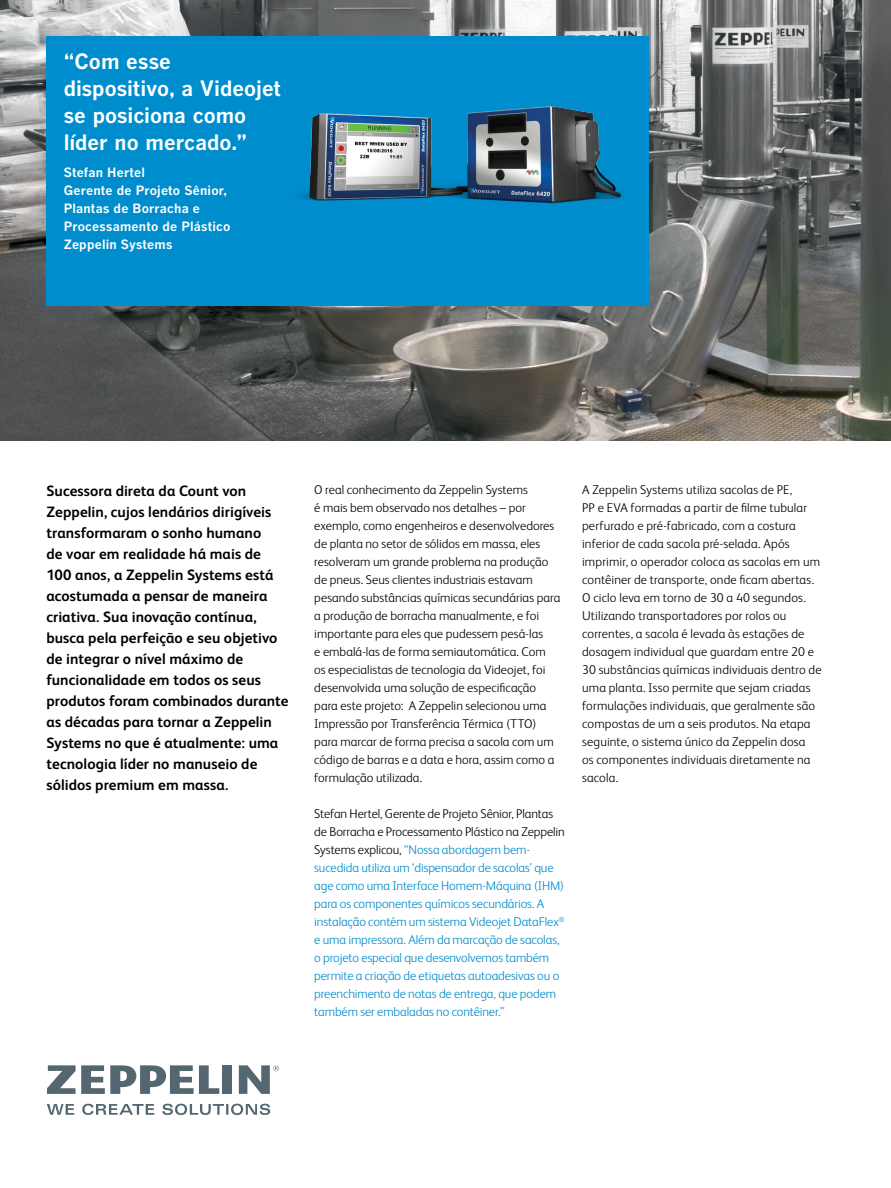
<style>
.page{position:relative;width:891px;height:1188px;background:#fff}
.page>*{position:absolute;margin:0;border:0;box-sizing:border-box;transform-origin:0 0}
.t1{font:700 21px/27px "Benton Gothic";letter-spacing:-.005em;color:#fff}
.t2{font:700 15px/21px "FS Albert Pro";letter-spacing:.005em;color:#000}
.t3{font:300 12.75px/18px "FS Albert Pro";letter-spacing:.005em;color:#000}
.t4{font:300 12.75px/18px "FS Albert Pro";letter-spacing:-.01em;color:#008dcd}
.t5{font:700 12.75px/18px "Benton Gothic";letter-spacing:.015em;color:#fff}
.s1{color:#000}
</style>
<div class="page">
<img style="left:0;top:0;width:891px;height:441px">
<div style="left:46px;top:36px;width:603px;height:270px;background:#008dcd"></div>
<img style="left:298px;top:106px;width:324px;height:98px">
<svg style="left:239px;top:1065px;width:40px;height:29px"></svg>
<div style="left:223px;top:1065px;width:9px;height:29px;background:#546670"></div>
<svg style="left:47px;top:1065px;width:172px;height:29px"></svg>
<svg style="left:47px;top:1104px;width:223px;height:11px"></svg>
<h1 class="t1" style="left:64px;top:49px;width:219px">“Com esse dispositivo, a Videojet se posiciona como líder no mercado.”</h1>
<p class="t5" style="left:64px;top:164px;width:168px">Stefan Hertel<br>Gerente de Projeto Sênior,<br>Plantas de Borracha e<br>Processamento de Plástico<br>Zeppelin Systems</p>
<p class="t2" style="left:46px;top:479px;width:244px">Sucessora direta da Count von<br>Zeppelin, cujos lendários dirigíveis transformaram o sonho humano<br>de voar em realidade há mais de<br>100 anos, a Zeppelin Systems está acostumada a pensar de maneira criativa. Sua inovação contínua, busca pela perfeição e seu objetivo de integrar o nível máximo de funcionalidade em todos os seus produtos foram combinados durante as décadas para tornar a Zeppelin<br>Systems no que é atualmente: uma tecnologia líder no manuseio de sólidos premium em massa.</p>
<p class="t3" style="left:314px;top:480px;width:248px">O real conhecimento da Zeppelin Systems<br>é mais bem observado nos detalhes – por exemplo, como engenheiros e desenvolvedores de planta no setor de sólidos em massa, eles resolveram um grande problema na produção de pneus. Seus clientes industriais estavam pesando substâncias químicas secundárias para a produção de borracha manualmente, e foi importante para eles que pudessem pesá-las<br>e embalá-las de forma semiautomática. Com os especialistas de tecnologia da Videojet, foi desenvolvida uma solução de especificação para este projeto: A Zeppelin selecionou uma Impressão por Transferência Térmica (TTO) para marcar de forma precisa a sacola com um código de barras e a data e hora, assim como a formulação utilizada.</p>
<p class="t4" style="left:314px;top:804px;width:252px"><span class="s1">Stefan Hertel, Gerente de Projeto Sênior, Plantas de Borracha e Processamento Plástico na Zeppelin Systems explicou,</span> “Nossa abordagem bem&shy;sucedida utiliza um ‘dispensador de sacolas’ que age como uma Interface Homem-Máquina (IHM) para os componentes químicos secundários. A instalação contém um sistema Videojet DataFlex<sup>® </sup>e uma impressora. Além da marcação de sacolas, o projeto especial que desenvolvemos também permite a criação de etiquetas autoadesivas ou o preenchimento de notas de entrega, que podem também ser embaladas no contêiner.”</p>
<p class="t3" style="left:582px;top:480px;width:241px">A Zeppelin Systems utiliza sacolas de PE,<br>PP e EVA formadas a partir de filme tubular perfurado e pré-fabricado, com a costura inferior de cada sacola pré-selada. Após imprimir, o operador coloca as sacolas em um contêiner de transporte, onde ficam abertas.<br>O ciclo leva em torno de 30 a 40 segundos.<br>Utilizando transportadores por rolos ou correntes, a sacola é levada às estações de dosagem individual que guardam entre 20 e 30 substâncias químicas individuais dentro de uma planta. Isso permite que sejam criadas formulações individuais, que geralmente são compostas de um a seis produtos. Na etapa seguinte, o sistema único da Zeppelin dosa<br>os componentes individuais diretamente na sacola.</p>
</div>
